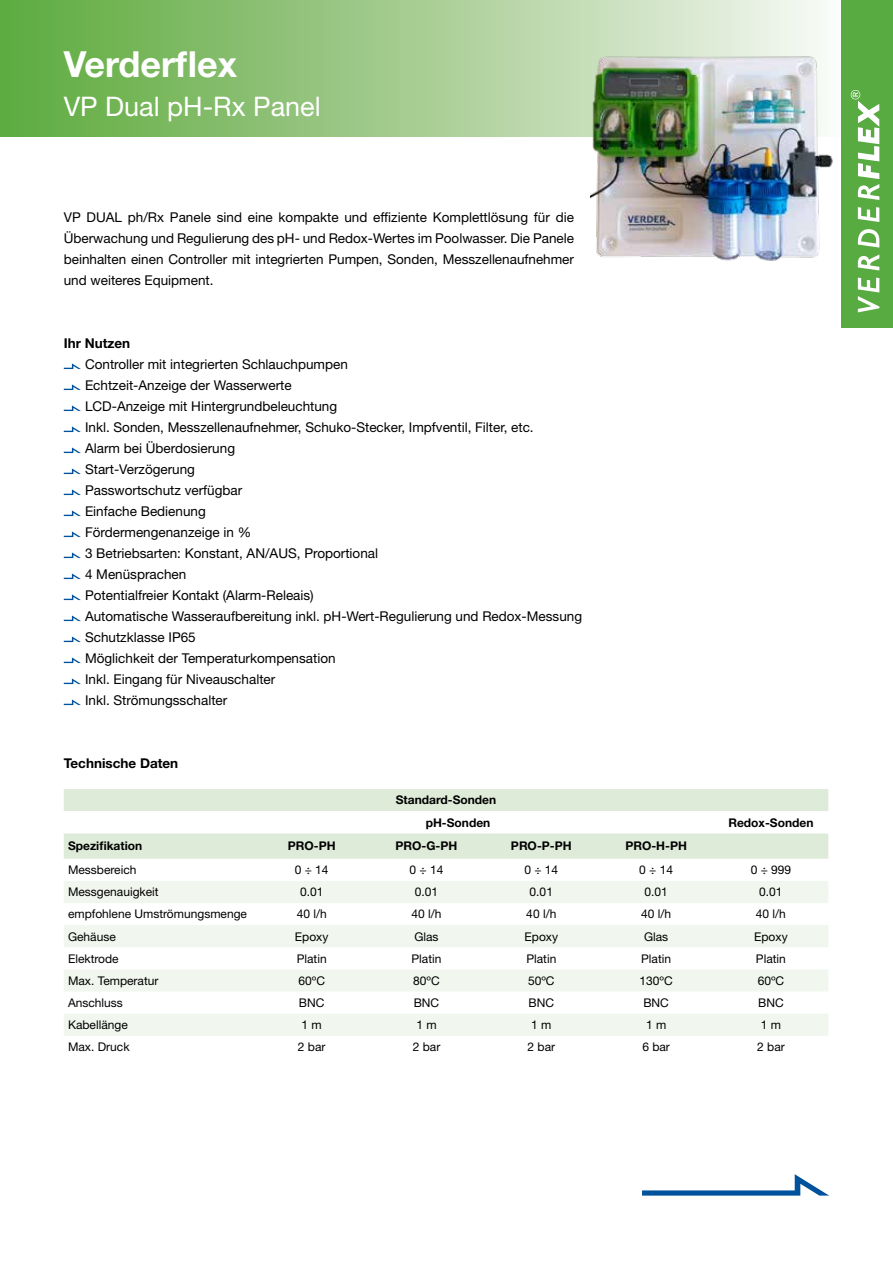
<style>
.page{position:relative;width:893px;height:1263px;background:#fff}
.page>*{position:absolute;margin:0;border:0;box-sizing:border-box;transform-origin:0 0}
.t1{font:700 36px "Helvetica Neue LT Std";color:#fff}
.t2{font:27px "Helvetica Neue LT Std";color:#fff}
.t3{font:13.5px/21px "Helvetica Neue LT Std";color:#000}
.t4{font:700 13.5px "Helvetica Neue LT Std";color:#000}
.t5{font:12px "Helvetica Neue LT Std";color:#000}
.t6{font:700 12px/22px "Helvetica Neue LT Std";color:#000}
</style>
<div class="page">
<div style="left:0;top:0;width:842px;height:136px;background:linear-gradient(to right,#5ba83b,#f7f7f3)"></div>
<div style="left:842px;top:0;width:51px;height:327px;background:#58ab40"></div>
<svg style="left:858px;top:278px;width:21px;height:34px"></svg>
<svg style="left:858px;top:254px;width:21px;height:16px"></svg>
<svg style="left:858px;top:229px;width:21px;height:19px"></svg>
<svg style="left:858px;top:207px;width:21px;height:15px"></svg>
<svg style="left:851px;top:90px;width:28px;height:110px"></svg>
<svg style="left:642px;top:1174px;width:186px;height:21px"></svg>
<img style="left:591px;top:49px;width:245px;height:212px">
<svg style="left:64px;top:363px;width:17px;height:6px"></svg>
<svg style="left:64px;top:384px;width:17px;height:6px"></svg>
<svg style="left:64px;top:405px;width:17px;height:6px"></svg>
<svg style="left:64px;top:426px;width:17px;height:6px"></svg>
<svg style="left:64px;top:447px;width:17px;height:6px"></svg>
<svg style="left:64px;top:468px;width:17px;height:6px"></svg>
<svg style="left:64px;top:489px;width:17px;height:6px"></svg>
<svg style="left:64px;top:510px;width:17px;height:6px"></svg>
<svg style="left:64px;top:531px;width:17px;height:6px"></svg>
<svg style="left:64px;top:552px;width:17px;height:6px"></svg>
<svg style="left:64px;top:573px;width:17px;height:6px"></svg>
<svg style="left:64px;top:594px;width:17px;height:6px"></svg>
<svg style="left:64px;top:615px;width:17px;height:6px"></svg>
<svg style="left:64px;top:636px;width:17px;height:6px"></svg>
<svg style="left:64px;top:657px;width:17px;height:6px"></svg>
<svg style="left:64px;top:678px;width:17px;height:6px"></svg>
<svg style="left:64px;top:699px;width:17px;height:6px"></svg>
<div style="left:64px;top:789px;width:764px;height:22px;background:#deebd8"></div>
<svg style="left:64px;top:833px;width:764px;height:26px;background:#dfebd9"></svg>
<svg style="left:64px;top:881px;width:764px;height:66px;fill:#f1f6ee"></svg>
<svg style="left:64px;top:969px;width:764px;height:67px;fill:#f1f6ee"></svg>
<h1 class="t1" style="left:64px;top:42px;width:175px">Verderflex</h1>
<h2 class="t2" style="left:64px;top:90px;width:259px">VP Dual pH-Rx Panel</h2>
<p class="t3" style="left:64px;top:207px;width:512px;text-align:justify">VP DUAL ph/Rx Panele sind eine kompakte und effiziente Komplettlösung für die Überwachung und Regulierung des pH- und Redox-Wertes im Poolwasser. Die Panele beinhalten einen Controller mit integrierten Pumpen, Sonden, Messzellenaufnehmer und weiteres Equipment.</p>
<p class="t4" style="left:64px;top:335px;width:68px">Ihr Nutzen</p>
<p class="t3" style="left:85px;top:354px;width:499px">Controller mit integrierten Schlauchpumpen<br>Echtzeit-Anzeige der Wasserwerte<br>LCD-Anzeige mit Hintergrundbeleuchtung<br>Inkl. Sonden, Messzellenaufnehmer, Schuko-Stecker, Impfventil, Filter, etc.<br>Alarm bei Überdosierung<br>Start-Verzögerung<br>Passwortschutz verfügbar<br>Einfache Bedienung<br>Fördermengenanzeige in %<br>3 Betriebsarten: Konstant, AN/AUS, Proportional<br>4 Menüsprachen<br>Potentialfreier Kontakt (Alarm-Releais)<br>Automatische Wasseraufbereitung inkl. pH-Wert-Regulierung und Redox-Messung Schutzklasse IP65<br>Möglichkeit der Temperaturkompensation<br>Inkl. Eingang für Niveauschalter<br>Inkl. Strömungsschalter</p>
<p class="t4" style="left:64px;top:755px;width:116px">Technische Daten</p>
<p class="t6" style="left:426px;top:789px;width:72px;text-indent:-30px">Standard-Sonden pH-Sonden</p>
<p class="t6" style="left:728px;top:811px;width:87px">Redox-Sonden</p>
<p class="t6" style="left:68px;top:835px;width:76px">Spezifikation</p>
<p class="t6" style="left:288px;top:835px;width:49px">PRO-PH</p>
<p class="t6" style="left:396px;top:835px;width:63px">PRO-G-PH</p>
<p class="t6" style="left:511px;top:835px;width:62px">PRO-P-PH</p>
<p class="t6" style="left:625px;top:835px;width:63px">PRO-H-PH</p>
<p class="t5" style="left:68px;top:863px;width:70px">Messbereich</p>
<p class="t5" style="left:295px;top:863px;width:35px">0 ÷ 14</p>
<p class="t5" style="left:410px;top:863px;width:35px">0 ÷ 14</p>
<p class="t5" style="left:524px;top:863px;width:35px">0 ÷ 14</p>
<p class="t5" style="left:639px;top:863px;width:35px">0 ÷ 14</p>
<p class="t5" style="left:751px;top:863px;width:42px">0 ÷ 999</p>
<p class="t5" style="left:68px;top:885px;width:92px">Messgenauigkeit</p>
<p class="t5" style="left:300px;top:885px;width:25px">0.01</p>
<p class="t5" style="left:415px;top:885px;width:25px">0.01</p>
<p class="t5" style="left:530px;top:885px;width:25px">0.01</p>
<p class="t5" style="left:644px;top:885px;width:25px">0.01</p>
<p class="t5" style="left:759px;top:885px;width:25px">0.01</p>
<p class="t5" style="left:68px;top:907px;width:180px">empfohlene Umströmungsmenge</p>
<p class="t5" style="left:297px;top:907px;width:32px">40 l/h</p>
<p class="t5" style="left:411px;top:907px;width:32px">40 l/h</p>
<p class="t5" style="left:526px;top:907px;width:32px">40 l/h</p>
<p class="t5" style="left:641px;top:907px;width:32px">40 l/h</p>
<p class="t5" style="left:756px;top:907px;width:32px">40 l/h</p>
<p class="t5" style="left:68px;top:929px;width:49px">Gehäuse</p>
<p class="t5" style="left:295px;top:929px;width:35px">Epoxy</p>
<p class="t5" style="left:414px;top:929px;width:26px">Glas</p>
<p class="t5" style="left:525px;top:929px;width:35px">Epoxy</p>
<p class="t5" style="left:644px;top:929px;width:26px">Glas</p>
<p class="t5" style="left:754px;top:929px;width:35px">Epoxy</p>
<p class="t5" style="left:68px;top:951px;width:52px">Elektrode</p>
<p class="t5" style="left:297px;top:951px;width:31px">Platin</p>
<p class="t5" style="left:411px;top:951px;width:31px">Platin</p>
<p class="t5" style="left:526px;top:951px;width:31px">Platin</p>
<p class="t5" style="left:641px;top:951px;width:31px">Platin</p>
<p class="t5" style="left:756px;top:951px;width:31px">Platin</p>
<p class="t5" style="left:68px;top:973px;width:92px">Max. Temperatur</p>
<p class="t5" style="left:298px;top:973px;width:28px">60ºC</p>
<p class="t5" style="left:413px;top:973px;width:28px">80ºC</p>
<p class="t5" style="left:528px;top:973px;width:28px">50ºC</p>
<p class="t5" style="left:639px;top:973px;width:35px">130ºC</p>
<p class="t5" style="left:758px;top:973px;width:28px">60ºC</p>
<p class="t5" style="left:68px;top:995px;width:56px">Anschluss</p>
<p class="t5" style="left:299px;top:995px;width:27px">BNC</p>
<p class="t5" style="left:414px;top:995px;width:27px">BNC</p>
<p class="t5" style="left:529px;top:995px;width:27px">BNC</p>
<p class="t5" style="left:643px;top:995px;width:27px">BNC</p>
<p class="t5" style="left:758px;top:995px;width:27px">BNC</p>
<p class="t5" style="left:68px;top:1017px;width:61px">Kabellänge</p>
<p class="t5" style="left:302px;top:1017px;width:22px">1 m</p>
<p class="t5" style="left:416px;top:1017px;width:22px">1 m</p>
<p class="t5" style="left:531px;top:1017px;width:22px">1 m</p>
<p class="t5" style="left:646px;top:1017px;width:22px">1 m</p>
<p class="t5" style="left:761px;top:1017px;width:22px">1 m</p>
<p class="t5" style="left:68px;top:1040px;width:63px">Max. Druck</p>
<p class="t5" style="left:298px;top:1040px;width:29px">2 bar</p>
<p class="t5" style="left:413px;top:1040px;width:29px">2 bar</p>
<p class="t5" style="left:528px;top:1040px;width:29px">2 bar</p>
<p class="t5" style="left:642px;top:1040px;width:29px">6 bar</p>
<p class="t5" style="left:757px;top:1040px;width:29px">2 bar</p>
</div>
